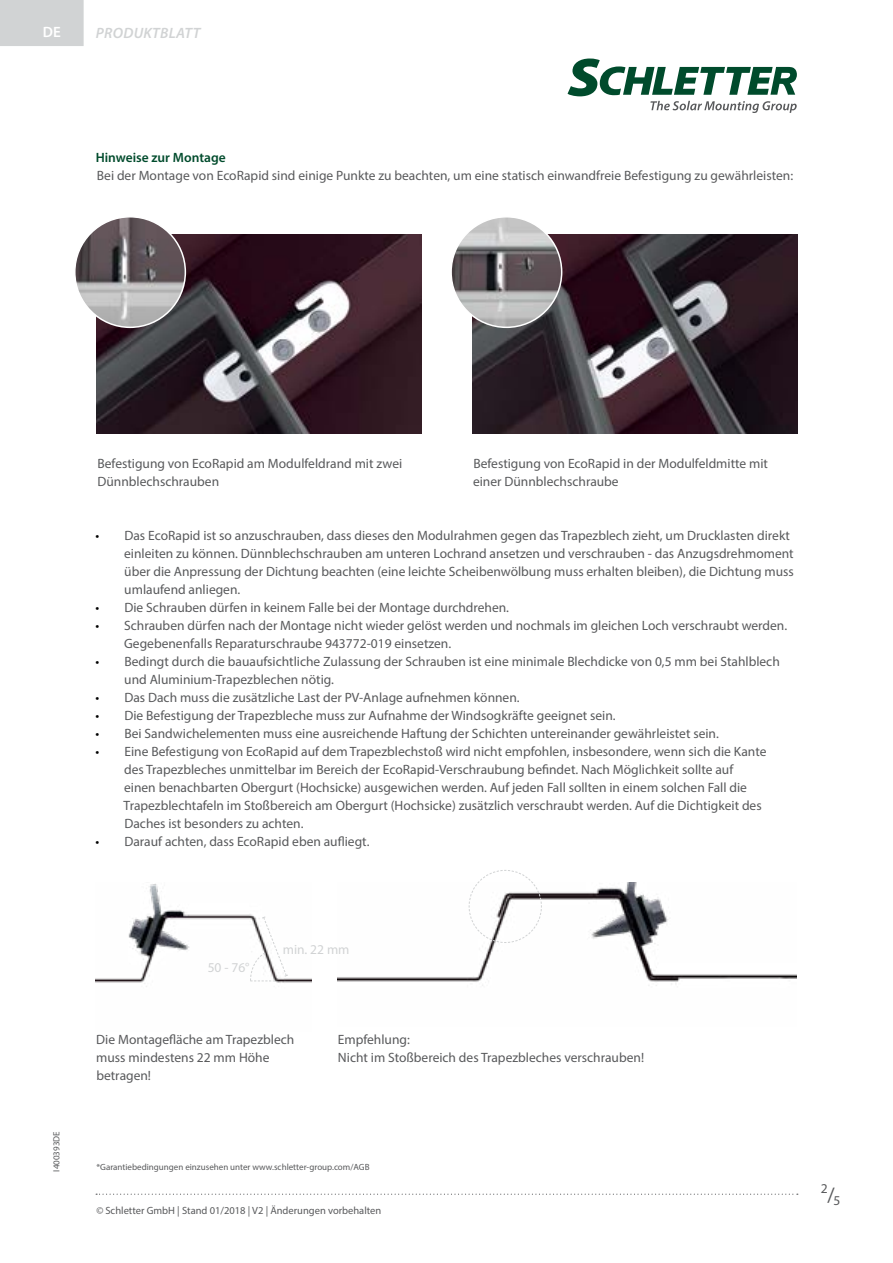
<style>
.page{position:relative;width:893px;height:1263px;background:#fff}
.page>*{position:absolute;margin:0;border:0;box-sizing:border-box;transform-origin:0 0}
.t1{font:italic 600 15px "Myriad Pro";letter-spacing:.02em;color:#d1d3d4}
.t2{font:600 15px "Myriad Pro";color:#fff}
.t3{font:13.5px/18px "Myriad Pro";color:#58595b}
.t4{font:600 13.5px "Myriad Pro";color:#004b2c}
.t5{font:13.5px "Myriad Pro";color:#d1d3d4}
.t6{font:10.5px "Myriad Pro";color:#58595b}
.t7{font:9px "Myriad Pro";color:#58595b}
.s1{color:#000}
.s2{font-style:italic}
.s3{font-size:21px}
</style>
<div class="page">
<svg style="left:96px;top:1193px;width:702px;height:2px"></svg>
<svg style="left:567px;top:59px;width:230px;height:54px"></svg>
<div style="left:0;top:0;width:84px;height:46px;background:#d1d3d4"></div>
<img style="left:97px;top:235px;width:325px;height:198px">
<img style="left:473px;top:235px;width:324px;height:198px">
<img style="left:96px;top:884px;width:216px;height:103px">
<img style="left:337px;top:882px;width:459px;height:104px">
<img style="left:75px;top:217px;width:110px;height:110px;border-radius:55px">
<div style="left:74px;top:216px;width:112px;height:112px;border:2px solid #fff;border-radius:50%"></div>
<img style="left:451px;top:217px;width:111px;height:110px;border-radius:55px">
<div style="left:450px;top:216px;width:112px;height:112px;border:2px solid #fff;border-radius:50%"></div>
<svg style="left:468px;top:870px;width:74px;height:73px"></svg>
<svg style="left:250px;top:916px;width:39px;height:65px"></svg>
<p class="t2" style="left:43px;top:23px;width:20px">DE</p>
<p class="t1" style="left:96px;top:23px;width:106px">PRODUKTBLATT</p>
<p class="t4" style="left:96px;top:149px;width:132px">Hinweise zur Montage</p>
<p class="t3" style="left:97px;top:166px;width:698px">Bei der Montage von EcoRapid sind einige Punkte zu beachten, um eine statisch einwandfreie Befestigung zu gewährleisten:</p>
<p class="t3" style="left:97px;top:454px;width:306px">Befestigung von EcoRapid am Modulfeldrand mit zwei<br>Dünnblechschrauben</p>
<p class="t3" style="left:473px;top:454px;width:297px">Befestigung von EcoRapid in der Modulfeldmitte mit einer Dünnblechschraube</p>
<p class="t3" style="left:124px;top:526px;width:671px;text-indent:-29px"><span class="s1">•</span> Das EcoRapid ist so anzuschrauben, dass dieses den Modulrahmen gegen das Trapezblech zieht, um Drucklasten direkt einleiten zu können. Dünnblechschrauben am unteren Lochrand ansetzen und verschrauben - das Anzugsdrehmoment über die Anpressung der Dichtung beachten (eine leichte Scheibenwölbung muss erhalten bleiben), die Dichtung muss umlaufend anliegen.</p>
<p class="t3" style="left:96px;top:598px;width:415px"><span class="s1">•</span> Die Schrauben dürfen in keinem Falle bei der Montage durchdrehen.</p>
<p class="t3" style="left:124px;top:616px;width:665px;text-indent:-29px"><span class="s1">•</span> Schrauben dürfen nach der Montage nicht wieder gelöst werden und nochmals im gleichen Loch verschraubt werden.<br>Gegebenenfalls Reparaturschraube 943772-019 einsetzen.</p>
<p class="t3" style="left:124px;top:652px;width:657px;text-indent:-29px"><span class="s1">•</span> Bedingt durch die bauaufsichtliche Zulassung der Schrauben ist eine minimale Blechdicke von 0,5 mm bei Stahlblech und Aluminium-Trapezblechen nötig.</p>
<p class="t3" style="left:96px;top:688px;width:426px"><span class="s1">•</span> Das Dach muss die zusätzliche Last der PV-Anlage aufnehmen können.</p>
<p class="t3" style="left:96px;top:706px;width:522px"><span class="s1">•</span> Die Befestigung der Trapezbleche muss zur Aufnahme der Windsogkräfte geeignet sein.</p>
<p class="t3" style="left:96px;top:724px;width:625px"><span class="s1">•</span> Bei Sandwichelementen muss eine ausreichende Haftung der Schichten untereinander gewährleistet sein.</p>
<p class="t3" style="left:124px;top:742px;width:644px;text-indent:-28px"><span class="s1">•</span> Eine Befestigung von EcoRapid auf dem Trapezblechstoß wird nicht empfohlen, insbesondere, wenn sich die Kante des Trapezbleches unmittelbar im Bereich der EcoRapid-Verschraubung befindet. Nach Möglichkeit sollte auf einen benachbarten Obergurt (Hochsicke) ausgewichen werden. Auf jeden Fall sollten in einem solchen Fall die Trapezblechtafeln im Stoßbereich am Obergurt (Hochsicke) zusätzlich verschraubt werden. Auf die Dichtigkeit des Daches ist besonders zu achten.</p>
<p class="t3" style="left:96px;top:832px;width:275px"><span class="s1">•</span> Darauf achten, dass EcoRapid eben aufliegt.</p>
<p class="t7" style="left:51px;top:1171px;width:42px;rotate:-90deg">I400393DE</p>
<p class="t5" style="left:208px;top:959px;width:43px">50 - 76°</p>
<p class="t5" style="left:283px;top:941px;width:68px">min. 22 mm</p>
<p class="t3" style="left:96px;top:1030px;width:200px">Die Montagefläche am Trapezblech muss mindestens 22 mm Höhe betragen!</p>
<p class="t3" style="left:338px;top:1030px;width:308px">Empfehlung:<br>Nicht im Stoßbereich des Trapezbleches verschrauben!</p>
<p class="t7" style="left:96px;top:1161px;width:275px">*Garantiebedingungen einzusehen unter www.schletter-group.com/AGB</p>
<p class="t6" style="left:96px;top:1204px;width:287px"><span class="s2">©</span> Schletter GmbH | Stand 01/2018 | V2 | Änderungen vorbehalten</p>
<p class="t3" style="left:821px;top:1185px;width:21px">2<span class="s3">/</span>5</p>
</div>
